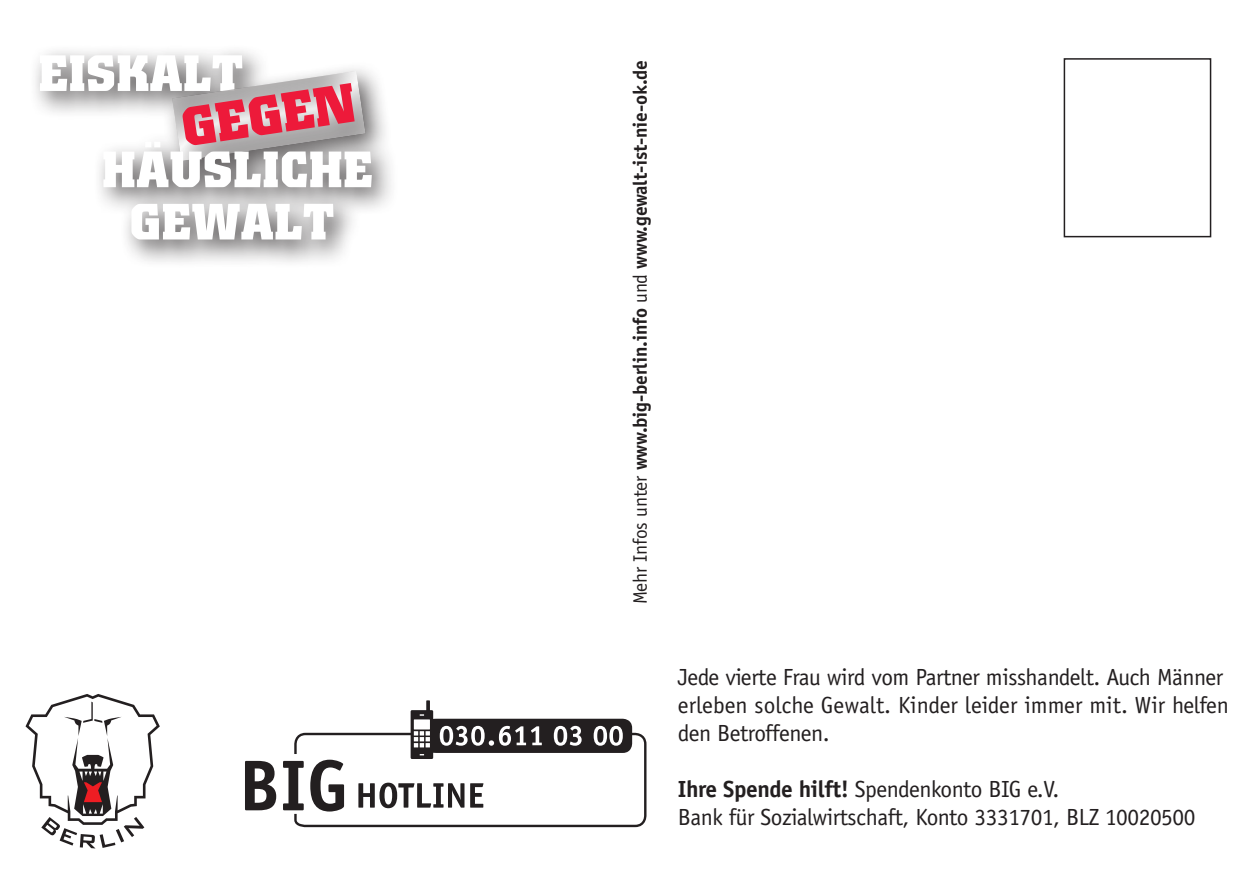
<style>
.page{position:relative;width:1259px;height:893px;background:#fff}
.page>*{position:absolute;margin:0;border:0;box-sizing:border-box;transform-origin:0 0}
.Headline_1{font:700 54.6px "Colossalis";color:#ed1a3a}
.Headline_1-2{font:700 50.4px "Colossalis";letter-spacing:.015em;color:#fff}
.t1{font:23.4px/28.2px "Officina Sans";letter-spacing:-.02em;color:#231f20}
.t2{font:700 19.5px "Officina Sans";letter-spacing:-.01em;color:#231f20}
.s1{font-weight:400}
.s2{font-weight:700}
</style>
<div class="page">
<div style="left:28px;top:43px;width:371px;height:226px;background:#231f20;opacity:.75"></div>
<svg style="left:164px;top:63px;width:205px;height:101px;background:#bfbebe"></svg>
<svg style="left:245px;top:700px;width:401px;height:127px"></svg>
<div style="left:1063px;top:58px;width:148px;height:179px;border:2px solid #231f20"></div>
<svg style="left:26px;top:694px;width:134px;height:154px"></svg>
<p class="Headline_1-2" style="left:39px;top:44px;width:205px">EISKALT</p>
<p class="Headline_1" style="left:178px;top:96px;width:176px;rotate:-8deg">GEGEN</p>
<p class="Headline_1-2" style="left:102px;top:140px;width:272px">HÄUSLICHE</p>
<p class="Headline_1-2" style="left:129px;top:193px;width:206px">GEWALT</p>
<p class="t2" style="left:628px;top:604px;width:546px;rotate:-90deg"><span class="s1">Mehr Infos unter</span> www.big-berlin.info <span class="s1">und</span> www.gewalt-ist-nie-ok.de</p>
<p class="t1" style="left:678px;top:663px;width:552px">Jede vierte Frau wird vom Partner misshandelt. Auch Männer erleben solche Gewalt. Kinder leider immer mit. Wir helfen den Betroffenen.</p>
<p class="t1" style="left:678px;top:775px;width:383px"><span class="s2">Ihre Spende hilft!</span> Spendenkonto BIG e.V.</p>
<p class="t1" style="left:678px;top:803px;width:519px">Bank für Sozialwirtschaft, Konto 3331701, BLZ 10020500</p>
</div>
